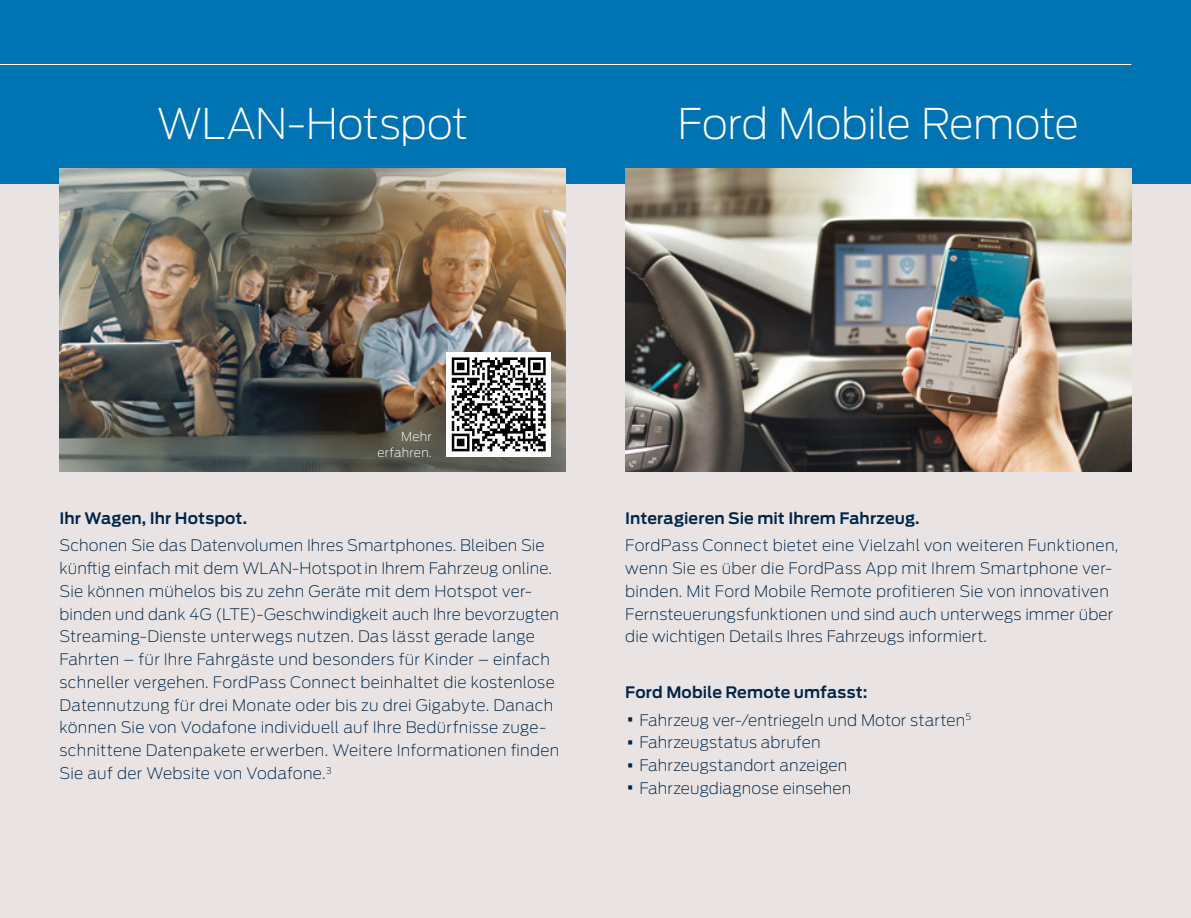
<style>
.page{position:relative;width:1191px;height:918px;background:#e9e4e3}
.page>*{position:absolute;margin:0;border:0;box-sizing:border-box;transform-origin:0 0}
.t1{font:200 42px "Ford Antenna";letter-spacing:-.015em;color:#fff}
.t2{font:200 15.75px/22.8px "Ford Antenna";letter-spacing:.015em;color:#002548}
.t3{font:600 15.75px "Ford Antenna";letter-spacing:.01em;color:#002548}
.t4{font:200 12.25px/15.8px "Ford Antenna";letter-spacing:.015em;color:#fff;text-align:right}
.s1{font-size:31.5px}
</style>
<div class="page">
<div style="left:0;top:0;width:1191px;height:184px;background:#0073b3"></div>
<hr style="left:0;top:64px;width:1131px;height:1px;background:#fff">
<img style="left:60px;top:169px;width:506px;height:302px">
<img style="left:625px;top:169px;width:506px;height:302px">
<div style="left:446px;top:352px;width:105px;height:104px;background:#fff"></div>
<svg style="left:451px;top:357px;width:95px;height:95px"></svg>
<svg style="left:452px;top:357px;width:93px;height:94px"></svg>
<h1 class="t1" style="left:157px;top:89px;width:313px">WLAN-Hotspot</h1>
<h1 class="t1" style="left:677px;top:89px;width:403px">Ford Mobile Remote</h1>
<p class="t4" style="left:377px;top:427px;width:56px">Mehr erfahren.</p>
<p class="t3" style="left:60px;top:504px;width:189px">Ihr Wagen, Ihr Hotspot.</p>
<p class="t2" style="left:60px;top:532px;width:501px">Schonen Sie das Datenvolumen Ihres Smartphones. Bleiben Sie künftig einfach mit dem WLAN-Hotspotin Ihrem Fahrzeug online.<br>Sie können mühelos bis zu zehn Geräte mit dem Hotspot ver&shy;binden und dank 4G (LTE)-Geschwindigkeit auch Ihre bevorzugten Streaming-Dienste unterwegs nutzen. Das lässt gerade lange Fahrten – für Ihre Fahrgäste und besonders für Kinder – einfach schneller vergehen. FordPass Connect beinhaltet die kostenlose Datennutzung für drei Monate oder bis zu drei Gigabyte. Danach können Sie von Vodafone individuell auf Ihre Bedürfnisse zuge&shy;schnittene Datenpakete erwerben. Weitere Informationen finden Sie auf der Website von Vodafone.<sup>3</sup></p>
<p class="t3" style="left:625px;top:504px;width:296px">Interagieren Sie mit Ihrem Fahrzeug.</p>
<p class="t2" style="left:625px;top:532px;width:494px">FordPass Connect bietet eine Vielzahl von weiteren Funktionen, wenn Sie es über die FordPass App mit Ihrem Smartphone ver&shy;binden. Mit Ford Mobile Remote profitieren Sie von innovativen Fernsteuerungsfunktionen und sind auch unterwegs immer über die wichtigen Details Ihres Fahrzeugs informiert.</p>
<p class="t3" style="left:625px;top:678px;width:244px">Ford Mobile Remote umfasst:</p>
<p class="t2" style="left:625px;top:706px;width:347px"><span class="s1">•</span> Fahrzeug ver-/entriegeln und Motor starten<sup>5</sup></p>
<p class="t2" style="left:625px;top:729px;width:197px"><span class="s1">•</span> Fahrzeugstatus abrufen</p>
<p class="t2" style="left:625px;top:752px;width:224px"><span class="s1">•</span> Fahrzeugstandort anzeigen</p>
<p class="t2" style="left:625px;top:775px;width:228px"><span class="s1">•</span> Fahrzeugdiagnose einsehen</p>
</div>
